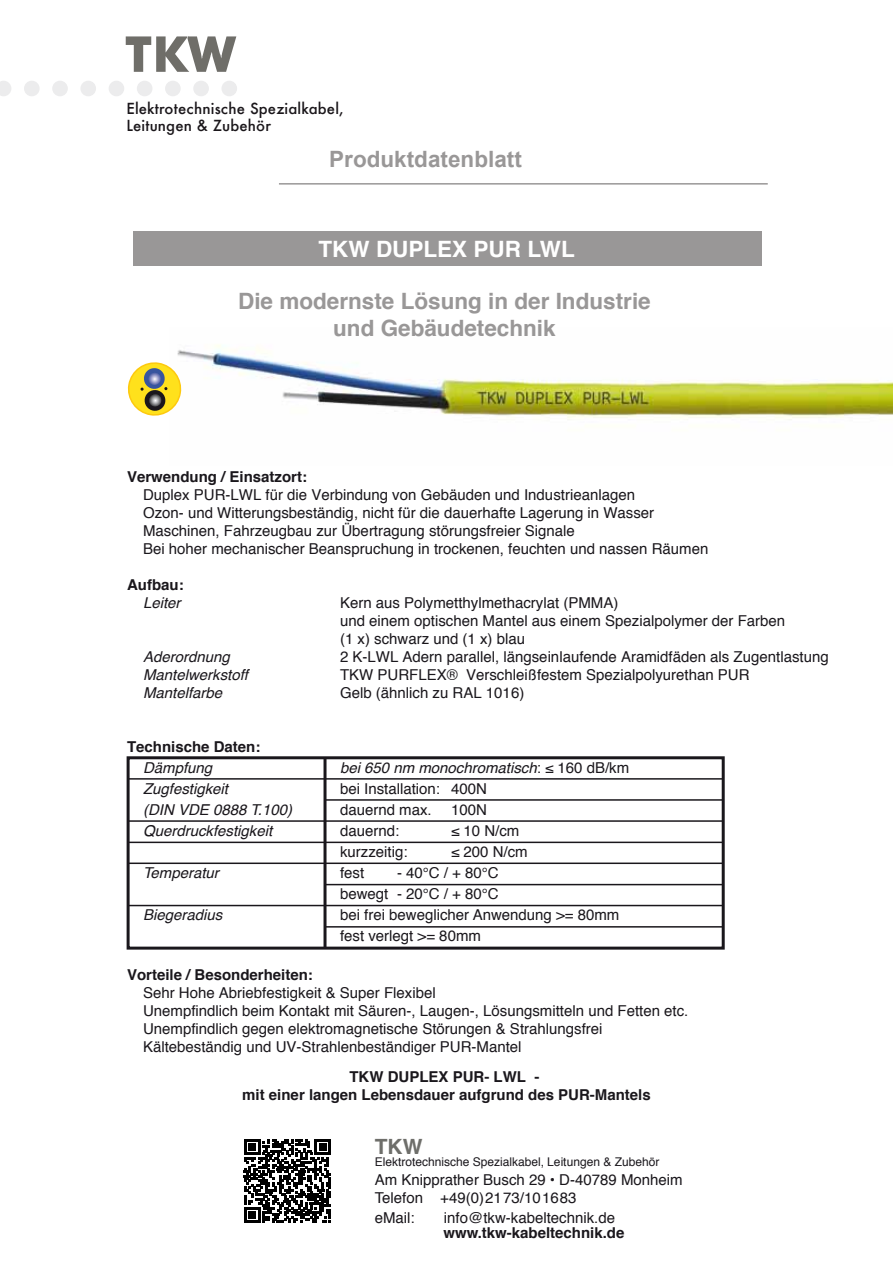
<style>
.page{position:relative;width:893px;height:1263px;background:#fff}
.page>*{position:absolute;margin:0;border:0;box-sizing:border-box;transform-origin:0 0}
.t1{font:700 22.5px/27px "Helvetica";color:#999797;text-align:center}
.t2{font:700 22.5px "Arial";color:#999797}
.t3{font:700 22.5px "Helvetica";color:#fff}
.t4{font:700 21px "Helvetica";color:#6e6e6a}
.t5{font:15px/18px "Helvetica";color:#1a171c}
.t6{font:700 15px/18px "Helvetica";color:#1a171c;text-align:center}
.t7{font:italic 15px "Helvetica";color:#1a171c}
.t8{font:500 15px/17.4px "Futura";letter-spacing:.01em;color:#1b171b}
.t9{font:12px "Helvetica";color:#1a171c}
.s1{font-style:normal}
</style>
<div class="page">
<svg style="left:126px;top:36px;width:110px;height:36px"></svg>
<svg style="left:0;top:81px;width:11px;height:15px"></svg>
<div style="left:25px;top:81px;width:14px;height:15px;background:#ececed;border-radius:50%"></div>
<div style="left:24px;top:81px;width:16px;height:15px;border:2px solid #ececed;border-radius:50%"></div>
<div style="left:53px;top:81px;width:14px;height:15px;background:#ececed;border-radius:50%"></div>
<div style="left:52px;top:81px;width:16px;height:15px;border:2px solid #ececed;border-radius:50%"></div>
<div style="left:81px;top:81px;width:14px;height:15px;background:#ececed;border-radius:50%"></div>
<div style="left:80px;top:81px;width:16px;height:15px;border:2px solid #ececed;border-radius:50%"></div>
<div style="left:109px;top:81px;width:15px;height:15px;background:#ececed;border-radius:50%"></div>
<div style="left:109px;top:81px;width:15px;height:15px;border:2px solid #ececed;border-radius:50%"></div>
<div style="left:138px;top:81px;width:14px;height:15px;background:#ececed;border-radius:50%"></div>
<div style="left:137px;top:81px;width:15px;height:15px;border:2px solid #ececed;border-radius:50%"></div>
<div style="left:166px;top:81px;width:14px;height:15px;background:#ececed;border-radius:50%"></div>
<div style="left:165px;top:81px;width:16px;height:15px;border:2px solid #ececed;border-radius:50%"></div>
<div style="left:194px;top:81px;width:14px;height:15px;background:#ececed;border-radius:50%"></div>
<div style="left:193px;top:81px;width:16px;height:15px;border:2px solid #ececed;border-radius:50%"></div>
<div style="left:222px;top:81px;width:14px;height:15px;background:#ececed;border-radius:50%"></div>
<div style="left:221px;top:81px;width:16px;height:15px;border:2px solid #ececed;border-radius:50%"></div>
<svg style="left:244px;top:1139px;width:87px;height:84px"></svg>
<hr style="left:279px;top:183px;width:489px;height:2px;background:#999797">
<div style="left:134px;top:231px;width:628px;height:35px;background:#999797"></div>
<div style="left:127px;top:756px;width:598px;height:194px;background:#fff;border:3px solid #1a171c"></div>
<hr style="left:128px;top:778px;width:594px;height:2px;background:#1a171c">
<hr style="left:324px;top:799px;width:398px;height:2px;background:#1a171c">
<hr style="left:128px;top:820px;width:594px;height:2px;background:#1a171c">
<hr style="left:128px;top:862px;width:594px;height:2px;background:#1a171c">
<hr style="left:128px;top:842px;width:594px;height:1px;background:#1a171c">
<hr style="left:323px;top:758px;width:3px;height:190px;background:#1a171c">
<hr style="left:128px;top:905px;width:595px;height:1px;background:#1a171c">
<hr style="left:325px;top:884px;width:398px;height:1px;background:#1a171c">
<hr style="left:325px;top:926px;width:398px;height:1px;background:#1a171c">
<img style="left:177px;top:345px;width:716px;height:75px">
<svg style="left:127px;top:361px;width:55px;height:56px"></svg>
<p class="t8" style="left:126px;top:99px;width:219px">Elektrotechnische Spezialkabel,<br>Leitungen &amp; Zubehör</p>
<h1 class="t2" style="left:329px;top:144px;width:194px">Produktdatenblatt</h1>
<h1 class="t3" style="left:319px;top:231px;width:258px">TKW DUPLEX PUR LWL</h1>
<h1 class="t1" style="left:238px;top:288px;width:414px">Die modernste Lösung in der Industrie und Gebäudetechnik</h1>
<p class="t6" style="left:127px;top:467px;width:182px">Verwendung / Einsatzort:</p>
<p class="t5" style="left:143px;top:486px;width:567px">Duplex PUR-LWL für die Verbindung von Gebäuden und Industrieanlagen<br>Ozon- und Witterungsbeständig, nicht für die dauerhafte Lagerung in Wasser Maschinen, Fahrzeugbau zur Übertragung störungsfreier Signale<br>Bei hoher mechanischer Beanspruchung in trockenen, feuchten und nassen Räumen</p>
<p class="t6" style="left:127px;top:575px;width:58px">Aufbau:</p>
<p class="t7" style="left:143px;top:590px;width:39px">Leiter</p>
<p class="t5" style="left:340px;top:594px;width:447px">Kern aus Polymetthylmethacrylat (PMMA)<br>und einem optischen Mantel aus einem Spezialpolymer der Farben (1 x) schwarz und (1 x) blau</p>
<p class="t7" style="left:143px;top:644px;width:88px">Aderordnung</p>
<p class="t5" style="left:340px;top:648px;width:490px">2 K-LWL Adern parallel, längseinlaufende Aramidfäden als Zugentlastung</p>
<p class="t7" style="left:143px;top:662px;width:107px">Mantelwerkstoff</p>
<p class="t5" style="left:340px;top:666px;width:411px">TKW PURFLEX® Verschleißfestem Spezialpolyurethan PUR</p>
<p class="t7" style="left:143px;top:680px;width:81px">Mantelfarbe</p>
<p class="t5" style="left:340px;top:684px;width:186px">Gelb (ähnlich zu RAL 1016)</p>
<p class="t6" style="left:127px;top:737px;width:135px">Technische Daten:</p>
<p class="t7" style="left:143px;top:755px;width:71px">Dämpfung</p>
<p class="t7" style="left:340px;top:755px;width:291px">bei 650 nm monochromatisch<span class="s1">: ≤ 160 dB/km</span></p>
<p class="t7" style="left:143px;top:776px;width:87px">Zugfestigkeit</p>
<p class="t5" style="left:340px;top:780px;width:148px">bei Installation: 400N</p>
<p class="t7" style="left:143px;top:797px;width:150px">(DIN VDE 0888 T.100)</p>
<p class="t5" style="left:340px;top:801px;width:93px">dauernd max.</p>
<p class="t5" style="left:451px;top:801px;width:37px">100N</p>
<p class="t7" style="left:143px;top:818px;width:131px">Querdruckfestigkeit</p>
<p class="t5" style="left:340px;top:822px;width:61px">dauernd:</p>
<p class="t5" style="left:451px;top:822px;width:70px">≤ 10 N/cm</p>
<p class="t5" style="left:340px;top:843px;width:69px">kurzzeitig:</p>
<p class="t5" style="left:451px;top:843px;width:78px">≤ 200 N/cm</p>
<p class="t7" style="left:143px;top:860px;width:77px">Temperatur</p>
<p class="t5" style="left:340px;top:864px;width:26px">fest</p>
<p class="t5" style="left:340px;top:862px;width:160px;line-height:21px;text-align:right">- 40°C / + 80°C<br>bewegt - 20°C / + 80°C</p>
<p class="t7" style="left:143px;top:902px;width:81px">Biegeradius</p>
<p class="t5" style="left:340px;top:904px;width:281px;line-height:21px">bei frei beweglicher Anwendung &gt;= 80mm fest verlegt &gt;= 80mm</p>
<p class="t6" style="left:127px;top:965px;width:187px">Vorteile / Besonderheiten:</p>
<p class="t5" style="left:143px;top:984px;width:547px">Sehr Hohe Abriebfestigkeit &amp; Super Flexibel<br>Unempfindlich beim Kontakt mit Säuren-, Laugen-, Lösungsmitteln und Fetten etc.<br>Unempfindlich gegen elektromagnetische Störungen &amp; Strahlungsfrei Kältebeständig und UV-Strahlenbeständiger PUR-Mantel</p>
<p class="t6" style="left:242px;top:1067px;width:410px">TKW DUPLEX PUR- LWL -<br>mit einer langen Lebensdauer aufgrund des PUR-Mantels</p>
<h2 class="t4" style="left:375px;top:1129px;width:49px">TKW</h2>
<p class="t9" style="left:375px;top:1152px;width:286px">Elektrotechnische Spezialkabel, Leitungen &amp; Zubehör</p>
<p class="t5" style="left:375px;top:1171px;width:309px">Am Knipprather Busch 29 • D-40789 Monheim<br>Telefon +49(0)2173/101683</p>
<p class="t5" style="left:375px;top:1209px;width:42px">eMail:</p>
<p class="t5" style="left:444px;top:1209px;width:173px">info@tkw-kabeltechnik.de</p>
<p class="t6" style="left:444px;top:1224px;width:182px">www.tkw-kabeltechnik.de</p>
</div>
